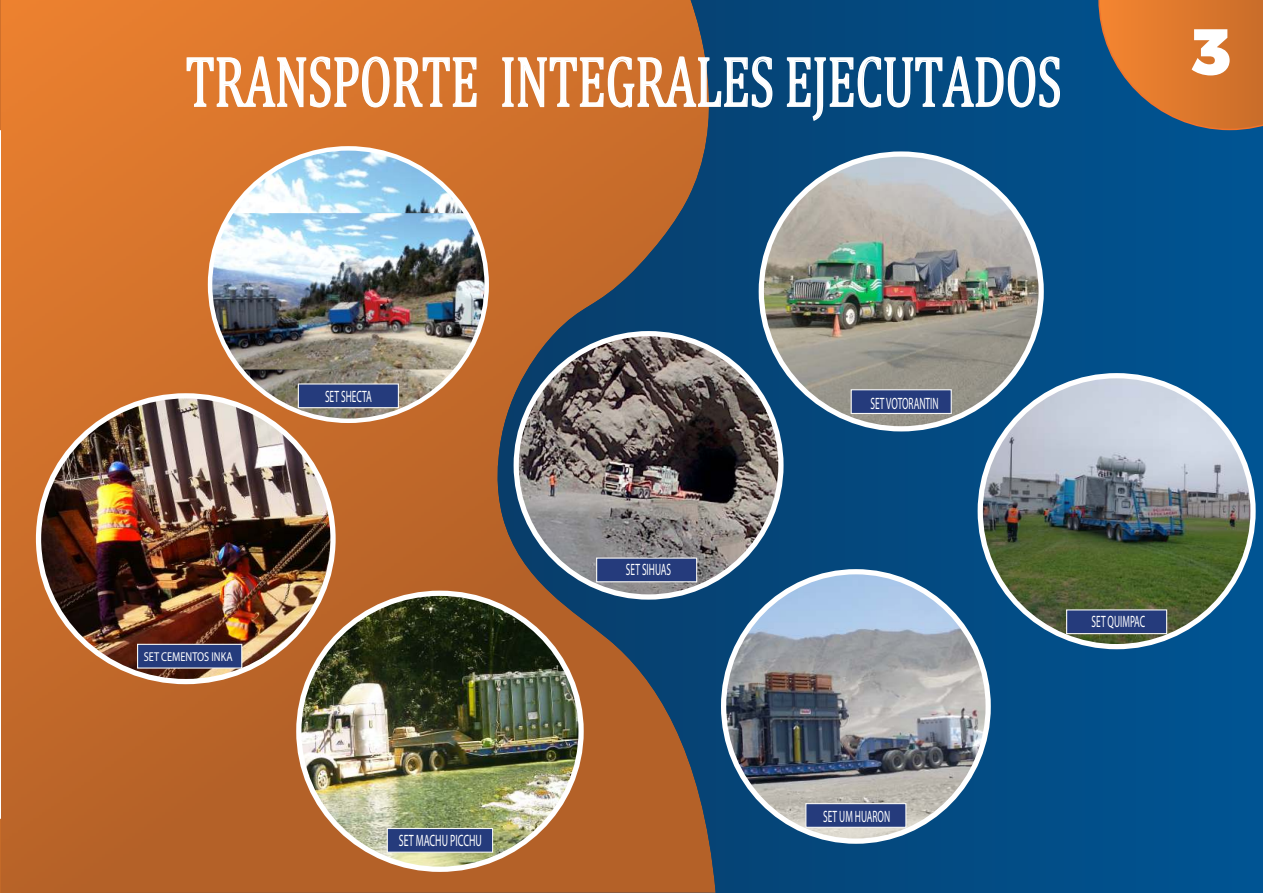
<style>
.page{position:relative;width:1263px;height:893px;background:#fff}
.page>*{position:absolute;margin:0;border:0;box-sizing:border-box;transform-origin:0 0}
.t1{font:72px "Cambria";color:#fff;scale:.68 1}
.t2{font:16.5px "Myriad Pro";color:#fff;scale:.57 1}
.t3{font:16.5px "Myriad Pro";color:#fff;scale:.6 1}
.t4{font:12.9px "Myriad Pro";color:#fff;scale:.8 1}
</style>
<div class="page">
<img style="left:718px;top:0;width:545px;height:893px">
<svg style="left:1098px;top:0;width:165px;height:130px;background:#b57749"></svg>
<img style="left:1px;top:0;width:717px;height:893px">
<svg style="left:186px;top:56px;width:291px;height:52px;background:#e19359"></svg>
<svg style="left:501px;top:56px;width:272px;height:53px;background:#b28668"></svg>
<svg style="left:786px;top:56px;width:275px;height:66px;background:#2e6896"></svg>
<img style="left:516px;top:334px;width:265px;height:263px">
<div style="left:596px;top:557px;width:101px;height:25px;background:#253b7c;border:1px solid #f7f7f6"></div>
<img style="left:213px;top:148px;width:274px;height:273px">
<img style="left:212px;top:213px;width:273px;height:156px">
<div style="left:298px;top:383px;width:101px;height:25px;background:#253b7c;border:1px solid #f7f7f6"></div>
<img style="left:299px;top:593px;width:282px;height:276px">
<div style="left:387px;top:828px;width:106px;height:25px;background:#253b7c;border:1px solid #f7f7f6"></div>
<img style="left:39px;top:396px;width:294px;height:286px">
<div style="left:137px;top:644px;width:105px;height:25px;background:#253b7c;border:1px solid #f7f7f6"></div>
<img style="left:761px;top:154px;width:280px;height:275px">
<div style="left:851px;top:389px;width:101px;height:25px;background:#253b7c;border:1px solid #f7f7f6"></div>
<img style="left:980px;top:376px;width:273px;height:271px">
<div style="left:1066px;top:609px;width:101px;height:25px;background:#253b7c;border:1px solid #f7f7f6"></div>
<img style="left:724px;top:572px;width:264px;height:269px">
<div style="left:805px;top:803px;width:101px;height:25px;background:#253b7c;border:1px solid #f7f7f6"></div>
<h1 class="t1" style="left:186px;top:44px;width:1289px">TRANSPORTE INTEGRALES EJECUTADOS</h1>
<p class="t2" style="left:325px;top:388px;width:84px">SET SHECTA</p>
<p class="t4" style="left:144px;top:651px;width:113px">SET CEMENTOS INKA</p>
<p class="t3" style="left:399px;top:832px;width:140px">SET MACHU PICCHU</p>
<p class="t2" style="left:626px;top:561px;width:81px">SET SIHUAS</p>
<p class="t2" style="left:870px;top:395px;width:121px">SET VOTORANTIN</p>
<p class="t2" style="left:823px;top:808px;width:119px">SET UM HUARON</p>
<p class="t2" style="left:1091px;top:613px;width:96px">SET QUIMPAC</p>
</div>
